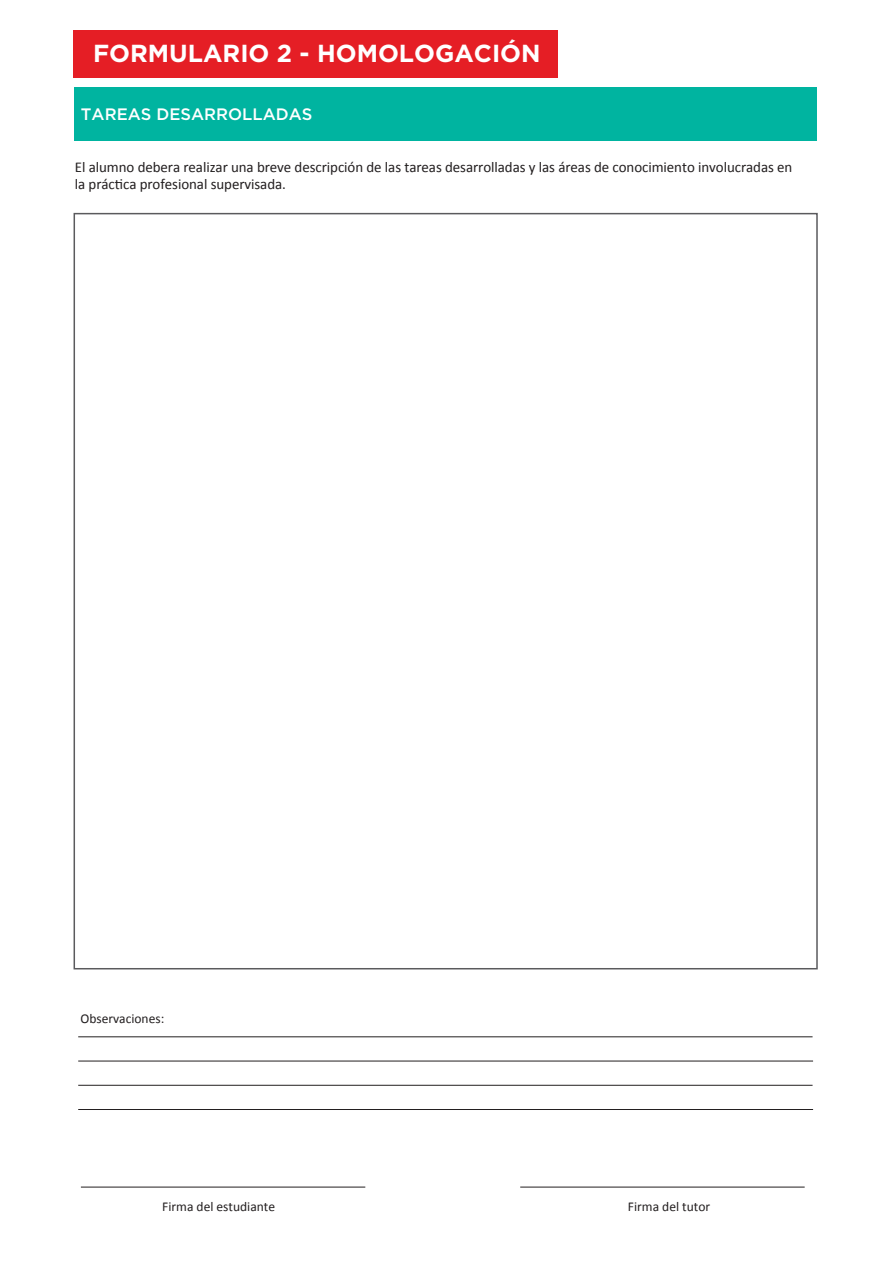
<style>
.page{position:relative;width:893px;height:1263px;background:#fff}
.page>*{position:absolute;margin:0;border:0;box-sizing:border-box;transform-origin:0 0}
.t1{font:700 24.6px "Gotham";color:#fff}
.t2{font:500 16.5px "Gotham";color:#fff}
.t3{font:15px/18px "Calibri";letter-spacing:-.005em;color:#231f20}
.t4{font:13.5px "Calibri";color:#231f20}
</style>
<div class="page">
<hr style="left:78px;top:1036px;width:735px;height:1px;background:#231f20">
<hr style="left:78px;top:1061px;width:735px;height:1px;background:#231f20">
<hr style="left:78px;top:1085px;width:735px;height:1px;background:#231f20">
<hr style="left:78px;top:1109px;width:735px;height:1px;background:#231f20">
<hr style="left:520px;top:1187px;width:285px;height:1px;background:#231f20">
<hr style="left:81px;top:1187px;width:284px;height:1px;background:#231f20">
<div style="left:74px;top:87px;width:743px;height:53px;background:#00b4a0"></div>
<div style="left:73px;top:30px;width:485px;height:48px;background:#e51e25"></div>
<div style="left:74px;top:213px;width:744px;height:756px;background:#fff;border:2px solid #5a5a5d"></div>
<h1 class="t1" style="left:93px;top:37px;width:449px">FORMULARIO 2 - HOMOLOGACIÓN</h1>
<p class="t2" style="left:81px;top:103px;width:233px">TAREAS DESARROLLADAS</p>
<p class="t3" style="left:75px;top:158px;width:719px">El alumno debera realizar una breve descripción de las tareas desarrolladas y las áreas de conocimiento involucradas en la práctica profesional supervisada.</p>
<p class="t4" style="left:80px;top:1010px;width:85px">Observaciones:</p>
<p class="t4" style="left:162px;top:1198px;width:114px">Firma del estudiante</p>
<p class="t4" style="left:628px;top:1198px;width:84px">Firma del tutor</p>
</div>
